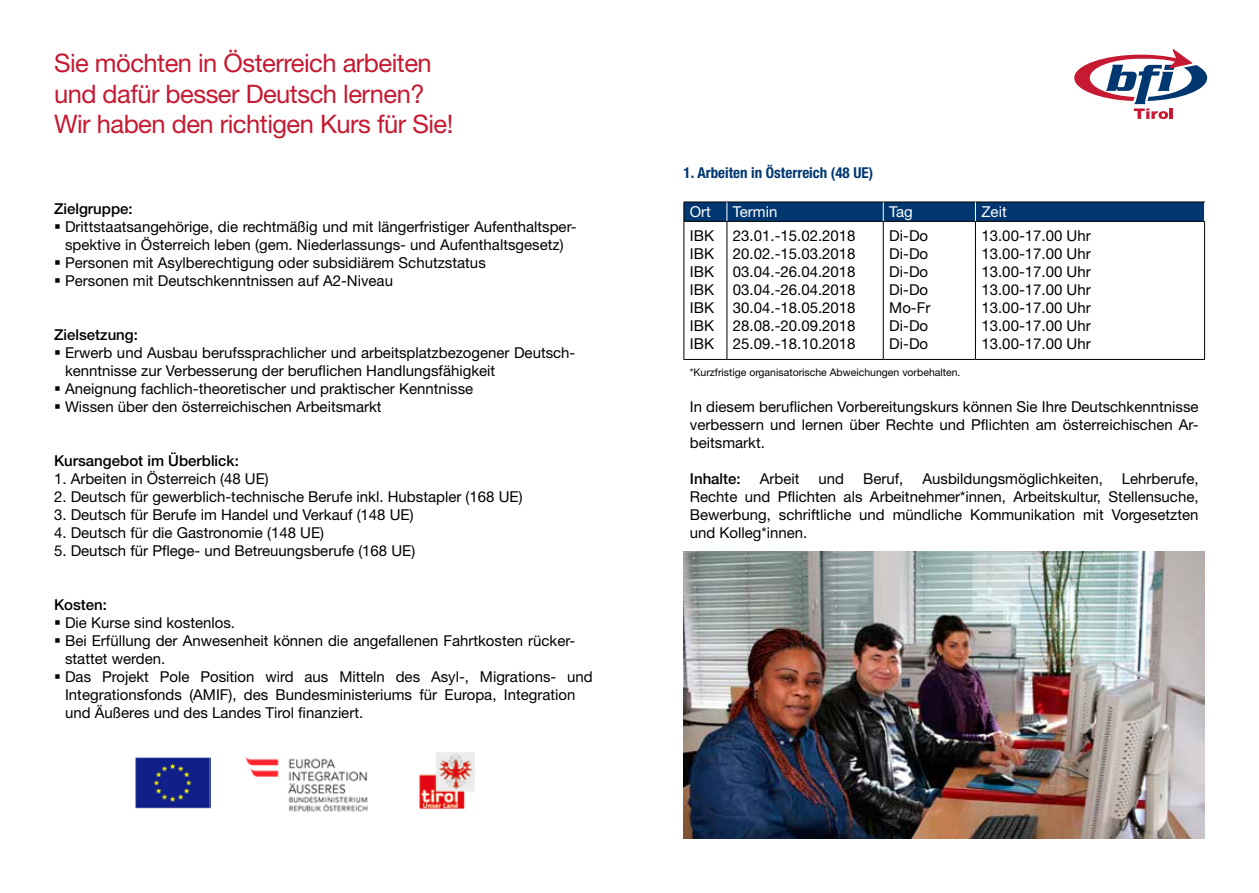
<style>
.page{position:relative;width:1259px;height:893px;background:#fff}
.page>*{position:absolute;margin:0;border:0;box-sizing:border-box;transform-origin:0 0}
.t1{font:25.5px/30.6px "Helvetica Neue LT Std";letter-spacing:-.02em;color:#c61932}
.t2{font:15px/18px "Helvetica Neue LT Std";color:#000;text-align:justify}
.t3{font:500 15px "Helvetica Neue LT Std";color:#000}
.t4{font:700 condensed 15px "Helvetica Neue LT Std";color:#003770}
.t5{font:15px "Helvetica Neue LT Std";color:#fff}
.t6{font:10.5px "Helvetica Neue LT Std";color:#000}
</style>
<div class="page">
<svg style="left:1074px;top:49px;width:133px;height:70px"></svg>
<hr style="left:1169px;top:108px;width:4px;height:11px;background:#c61932">
<hr style="left:683px;top:221px;width:44px;height:1px;background:#000">
<hr style="left:683px;top:222px;width:1px;height:137px;background:#000">
<hr style="left:727px;top:221px;width:156px;height:1px;background:#000">
<hr style="left:726px;top:222px;width:1px;height:137px;background:#000">
<hr style="left:883px;top:221px;width:92px;height:1px;background:#000">
<hr style="left:883px;top:222px;width:1px;height:137px;background:#000">
<hr style="left:975px;top:221px;width:230px;height:1px;background:#000">
<hr style="left:975px;top:222px;width:1px;height:137px;background:#000">
<hr style="left:1204px;top:222px;width:1px;height:137px;background:#000">
<hr style="left:683px;top:359px;width:44px;height:1px;background:#000">
<hr style="left:727px;top:359px;width:156px;height:1px;background:#000">
<hr style="left:883px;top:359px;width:92px;height:1px;background:#000">
<hr style="left:975px;top:359px;width:230px;height:1px;background:#000">
<svg style="left:683px;top:202px;width:522px;height:19px;background:#02366d"></svg>
<img style="left:683px;top:552px;width:522px;height:287px">
<img style="left:419px;top:752px;width:56px;height:57px">
<img style="left:245px;top:757px;width:123px;height:55px">
<img style="left:135px;top:757px;width:75px;height:51px">
<h1 class="t1" style="left:54px;top:47px;width:401px">Sie möchten in Österreich arbeiten und dafür besser Deutsch lernen?<br>Wir haben den richtigen Kurs für Sie!</h1>
<p class="t3" style="left:54px;top:199px;width:80px">Zielgruppe:</p>
<p class="t2" style="left:54px;top:217px;width:524px;text-align:center">▪ Drittstaatsangehörige, die rechtmäßig und mit längerfristiger Aufenthaltsper&shy;spektive in Österreich leben (gem. Niederlassungs- und Aufenthaltsgesetz)</p>
<p class="t2" style="left:54px;top:253px;width:433px">▪ Personen mit Asylberechtigung oder subsidiärem Schutzstatus</p>
<p class="t2" style="left:54px;top:271px;width:340px">▪ Personen mit Deutschkenntnissen auf A2-Niveau</p>
<p class="t3" style="left:54px;top:325px;width:85px">Zielsetzung:</p>
<p class="t2" style="left:65px;top:343px;width:512px;text-indent:-11px">▪ Erwerb und Ausbau berufssprachlicher und arbeitsplatzbezogener Deutsch&shy;kenntnisse zur Verbesserung der beruflichen Handlungsfähigkeit</p>
<p class="t2" style="left:54px;top:379px;width:421px">▪ Aneignung fachlich-theoretischer und praktischer Kenntnisse</p>
<p class="t2" style="left:54px;top:397px;width:329px">▪ Wissen über den österreichischen Arbeitsmarkt</p>
<p class="t3" style="left:54px;top:451px;width:186px">Kursangebot im Überblick:</p>
<p class="t2" style="left:54px;top:469px;width:216px">1. Arbeiten in Österreich (48 UE)</p>
<p class="t2" style="left:54px;top:487px;width:470px">2. Deutsch für gewerblich-technische Berufe inkl. Hubstapler (168 UE)</p>
<p class="t2" style="left:54px;top:505px;width:361px">3. Deutsch für Berufe im Handel und Verkauf (148 UE)</p>
<p class="t2" style="left:54px;top:523px;width:272px">4. Deutsch für die Gastronomie (148 UE)</p>
<p class="t2" style="left:54px;top:541px;width:363px">5. Deutsch für Pflege- und Betreuungsberufe (168 UE)</p>
<p class="t3" style="left:54px;top:595px;width:55px">Kosten:</p>
<p class="t2" style="left:54px;top:613px;width:183px">▪ Die Kurse sind kostenlos.</p>
<p class="t2" style="left:65px;top:631px;width:512px;text-indent:-11px">▪ Bei Erfüllung der Anwesenheit können die angefallenen Fahrtkosten rücker&shy;stattet werden.</p>
<p class="t2" style="left:65px;top:667px;width:529px;text-align:left;text-indent:-11px">▪ Das Projekt Pole Position wird aus Mitteln des Asyl-, Migrations- und<br>Integrationsfonds (AMIF), des Bundesministeriums für Europa, Integration und Äußeres und des Landes Tirol finanziert.</p>
<p class="t4" style="left:683px;top:163px;width:191px">1. Arbeiten in Österreich (48 UE)</p>
<p class="t5" style="left:690px;top:203px;width:23px">Ort</p>
<p class="t5" style="left:733px;top:203px;width:46px">Termin</p>
<p class="t5" style="left:889px;top:203px;width:25px">Tag</p>
<p class="t5" style="left:981px;top:203px;width:27px">Zeit</p>
<p class="t2" style="left:690px;top:226px;width:26px">IBK IBK IBK IBK IBK IBK IBK</p>
<p class="t2" style="left:733px;top:226px;width:124px">23.01.-15.02.2018<br>20.02.-15.03.2018<br>03.04.-26.04.2018<br>03.04.-26.04.2018<br>30.04.-18.05.2018<br>28.08.-20.09.2018<br>25.09.-18.10.2018</p>
<p class="t2" style="left:889px;top:226px;width:43px;text-align:left">Di-Do<br>Di-Do<br>Di-Do<br>Di-Do<br>Mo-Fr<br>Di-Do<br>Di-Do</p>
<p class="t2" style="left:981px;top:226px;width:111px">13.00-17.00 Uhr 13.00-17.00 Uhr 13.00-17.00 Uhr 13.00-17.00 Uhr 13.00-17.00 Uhr 13.00-17.00 Uhr 13.00-17.00 Uhr</p>
<p class="t6" style="left:690px;top:366px;width:272px">*Kurzfristige organisatorische Abweichungen vorbehalten.</p>
<p class="t2" style="left:690px;top:398px;width:510px">In diesem beruflichen Vorbereitungskurs können Sie Ihre Deutschkenntnisse verbessern und lernen über Rechte und Pflichten am österreichischen Ar&shy;beitsmarkt.</p>
<p class="t3" style="left:690px;top:470px;width:52px">Inhalte:</p>
<p class="t2" style="left:760px;top:470px;width:41px">Arbeit</p>
<p class="t2" style="left:818px;top:470px;width:27px">und</p>
<p class="t2" style="left:863px;top:470px;width:42px">Beruf,</p>
<p class="t2" style="left:922px;top:470px;width:182px">Ausbildungsmöglichkeiten,</p>
<p class="t2" style="left:690px;top:470px;width:510px;text-indent:432px">Lehrberufe, Rechte und Pflichten als Arbeitnehmer*innen, Arbeitskultur, Stellensuche, Bewerbung, schriftliche und mündliche Kommunikation mit Vorgesetzten und Kolleg*innen.</p>
</div>
